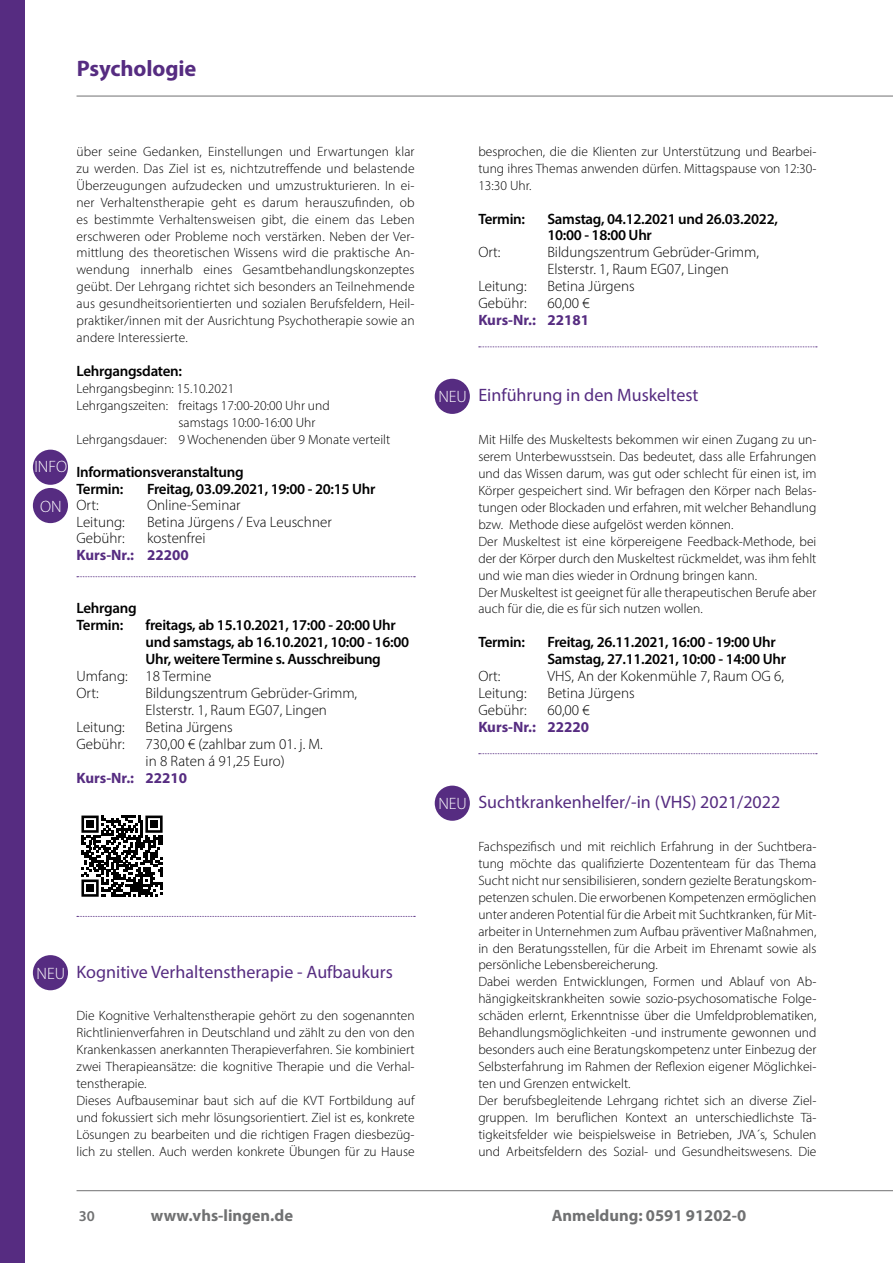
<style>
.page{position:relative;width:893px;height:1263px;background:#fff}
.page>*{position:absolute;margin:0;border:0;box-sizing:border-box;transform-origin:0 0}
.t1{font:700 22.5px "Myriad Pro";letter-spacing:-.005em;color:#562c81}
.t2{font:18px "Myriad Pro";color:#562c81}
.t3{font:700 16.5px "Myriad Pro";color:#707172}
.t4{font:300 16.5px "Myriad Pro";color:#fff}
.t5{font:300 15px/17px "Myriad Pro";color:#000}
.t6{font:600 15px/17px "Myriad Pro";letter-spacing:-.02em;color:#000}
.t7{font:700 15px "Myriad Pro";color:#562c81}
.t8{font:600 15px "Myriad Pro";color:#707172}
.t9{font:300 13.5px/17px "Myriad Pro";color:#000}
</style>
<div class="page">
<hr style="left:77px;top:96px;width:816px;height:1px;background:#707172">
<hr style="left:77px;top:1190px;width:816px;height:1px;background:#707172">
<div style="left:0;top:0;width:25px;height:1263px;background:#562c81"></div>
<svg style="left:77px;top:576px;width:338px;height:1px"></svg>
<svg style="left:77px;top:916px;width:338px;height:1px"></svg>
<svg style="left:81px;top:815px;width:82px;height:82px"></svg>
<div style="left:86px;top:820px;width:8px;height:8px;background:#000"></div>
<div style="left:150px;top:820px;width:8px;height:8px;background:#000"></div>
<div style="left:86px;top:884px;width:8px;height:8px;background:#000"></div>
<div style="left:33px;top:450px;width:35px;height:35px;background:#562c81;border-radius:50%"></div>
<div style="left:33px;top:488px;width:35px;height:35px;background:#562c81;border-radius:50%"></div>
<div style="left:33px;top:955px;width:35px;height:35px;background:#562c81;border-radius:50%"></div>
<svg style="left:479px;top:346px;width:338px;height:1px"></svg>
<svg style="left:479px;top:753px;width:338px;height:1px"></svg>
<div style="left:435px;top:379px;width:35px;height:35px;background:#562c81;border-radius:50%"></div>
<div style="left:435px;top:786px;width:35px;height:35px;background:#562c81;border-radius:50%"></div>
<h1 class="t1" style="left:77px;top:54px;width:121px">Psychologie</h1>
<p class="t4" style="left:34px;top:457px;width:34px">INFO</p>
<p class="t4" style="left:40px;top:496px;width:23px">ON</p>
<p class="t9" style="left:77px;top:143px;width:340px;text-align:justify">über seine Gedanken, Einstellungen und Erwartungen klar zu werden. Das Ziel ist es, nichtzutreffende und belastende Überzeugungen aufzudecken und umzustrukturieren. In ei&shy;ner Verhaltenstherapie geht es darum herauszufinden, ob es bestimmte Verhaltensweisen gibt, die einem das Leben erschweren oder Probleme noch verstärken. Neben der Ver&shy;mittlung des theoretischen Wissens wird die praktische An&shy;wendung innerhalb eines Gesamtbehandlungskonzeptes geübt. Der Lehrgang richtet sich besonders an Teilnehmende aus gesundheitsorientierten und sozialen Berufsfeldern, Heil&shy;praktiker/innen mit der Ausrichtung Psychotherapie sowie an andere Interessierte.</p>
<p class="t6" style="left:77px;top:362px;width:107px">Lehrgangsdaten:</p>
<p class="t9" style="left:77px;top:380px;width:159px">Lehrgangsbeginn: 15.10.2021</p>
<p class="t9" style="left:77px;top:397px;width:255px">Lehrgangszeiten: freitags 17:00-20:00 Uhr und</p>
<p class="t9" style="left:179px;top:414px;width:138px">samstags 10:00-16:00 Uhr</p>
<p class="t9" style="left:77px;top:431px;width:315px">Lehrgangsdauer: 9 Wochenenden über 9 Monate verteilt</p>
<p class="t6" style="left:77px;top:464px;width:169px;line-height:16.5px">Informationsveranstaltung<br>Termin:</p>
<p class="t6" style="left:147px;top:480px;width:230px">Freitag, 03.09.2021, 19:00 - 20:15 Uhr</p>
<p class="t5" style="left:77px;top:497px;width:24px">Ort:</p>
<p class="t5" style="left:147px;top:497px;width:95px">Online-Seminar</p>
<p class="t5" style="left:77px;top:513px;width:50px">Leitung:</p>
<p class="t5" style="left:147px;top:513px;width:186px">Betina Jürgens / Eva Leuschner</p>
<p class="t5" style="left:77px;top:530px;width:50px">Gebühr:</p>
<p class="t5" style="left:147px;top:530px;width:60px">kostenfrei</p>
<p class="t7" style="left:77px;top:545px;width:114px">Kurs-Nr.: 22200</p>
<p class="t6" style="left:77px;top:599px;width:62px">Lehrgang<br>Termin:</p>
<p class="t6" style="left:146px;top:616px;width:265px">freitags, ab 15.10.2021, 17:00 - 20:00 Uhr und samstags, ab 16.10.2021, 10:00 - 16:00<br>Uhr, weitere Termine s. Ausschreibung</p>
<p class="t5" style="left:77px;top:668px;width:136px">Umfang: 18 Termine<br>Ort:</p>
<p class="t5" style="left:146px;top:684px;width:213px">Bildungszentrum Gebrüder-Grimm,<br>Elsterstr. 1, Raum EG07, Lingen</p>
<p class="t5" style="left:77px;top:718px;width:50px">Leitung:</p>
<p class="t5" style="left:146px;top:718px;width:89px">Betina Jürgens</p>
<p class="t5" style="left:77px;top:735px;width:50px">Gebühr:</p>
<p class="t5" style="left:146px;top:735px;width:179px">730,00 € (zahlbar zum 01. j. M. in 8 Raten á 91,25 Euro)</p>
<p class="t7" style="left:77px;top:768px;width:112px">Kurs-Nr.: 22210</p>
<p class="t4" style="left:37px;top:963px;width:30px">NEU</p>
<h2 class="t2" style="left:77px;top:960px;width:318px">Kognitive Verhaltenstherapie - Aufbaukurs</h2>
<p class="t9" style="left:77px;top:1007px;width:340px">Die Kognitive Verhaltenstherapie gehört zu den sogenannten Richtlinienverfahren in Deutschland und zählt zu den von den Krankenkassen anerkannten Therapieverfahren. Sie kombiniert zwei Therapieansätze: die kognitive Therapie und die Verhal&shy;tenstherapie.<br>Dieses Aufbauseminar baut sich auf die KVT Fortbildung auf und fokussiert sich mehr lösungsorientiert. Ziel ist es, konkrete Lösungen zu bearbeiten und die richtigen Fragen diesbezüg&shy;lich zu stellen. Auch werden konkrete Übungen für zu Hause</p>
<p class="t9" style="left:478px;top:143px;width:340px;text-align:justify">besprochen, die die Klienten zur Unterstützung und Bearbei&shy;tung ihres Themas anwenden dürfen. Mittagspause von 12:30- 13:30 Uhr.</p>
<p class="t6" style="left:478px;top:210px;width:48px">Termin:</p>
<p class="t6" style="left:547px;top:210px;width:232px">Samstag, 04.12.2021 und 26.03.2022,<br>10:00 - 18:00 Uhr</p>
<p class="t5" style="left:478px;top:244px;width:24px">Ort:</p>
<p class="t5" style="left:547px;top:244px;width:213px">Bildungszentrum Gebrüder-Grimm,<br>Elsterstr. 1, Raum EG07, Lingen</p>
<p class="t5" style="left:478px;top:278px;width:50px">Leitung:</p>
<p class="t5" style="left:547px;top:278px;width:89px">Betina Jürgens</p>
<p class="t5" style="left:478px;top:295px;width:50px">Gebühr:</p>
<p class="t5" style="left:547px;top:295px;width:44px">60,00 €</p>
<p class="t7" style="left:478px;top:310px;width:112px">Kurs-Nr.: 22181</p>
<p class="t4" style="left:438px;top:387px;width:30px">NEU</p>
<h2 class="t2" style="left:478px;top:384px;width:222px">Einführung in den Muskeltest</h2>
<p class="t9" style="left:478px;top:431px;width:340px">Mit Hilfe des Muskeltests bekommen wir einen Zugang zu un&shy;serem Unterbewusstsein. Das bedeutet, dass alle Erfahrungen und das Wissen darum, was gut oder schlecht für einen ist, im Körper gespeichert sind. Wir befragen den Körper nach Belas&shy;tungen oder Blockaden und erfahren, mit welcher Behandlung bzw. Methode diese aufgelöst werden können.<br>Der Muskeltest ist eine körpereigene Feedback-Methode, bei der der Körper durch den Muskeltest rückmeldet, was ihm fehlt und wie man dies wieder in Ordnung bringen kann.<br>Der Muskeltest ist geeignet für alle therapeutischen Berufe aber auch für die, die es für sich nutzen wollen.</p>
<p class="t6" style="left:478px;top:633px;width:48px">Termin:</p>
<p class="t6" style="left:547px;top:633px;width:240px">Freitag, 26.11.2021, 16:00 - 19:00 Uhr<br>Samstag, 27.11.2021, 10:00 - 14:00 Uhr</p>
<p class="t5" style="left:478px;top:668px;width:24px">Ort:</p>
<p class="t5" style="left:547px;top:668px;width:238px">VHS, An der Kokenmühle 7, Raum OG 6,</p>
<p class="t5" style="left:478px;top:684px;width:50px">Leitung:</p>
<p class="t5" style="left:547px;top:684px;width:89px">Betina Jürgens</p>
<p class="t5" style="left:478px;top:701px;width:50px">Gebühr:</p>
<p class="t5" style="left:547px;top:701px;width:44px">60,00 €</p>
<p class="t7" style="left:478px;top:717px;width:112px">Kurs-Nr.: 22220</p>
<p class="t4" style="left:438px;top:794px;width:30px">NEU</p>
<h2 class="t2" style="left:478px;top:791px;width:303px">Suchtkrankenhelfer/-in (VHS) 2021/2022</h2>
<p class="t9" style="left:478px;top:838px;width:340px">Fachspezifisch und mit reichlich Erfahrung in der Suchtbera&shy;tung möchte das qualifizierte Dozententeam für das Thema Sucht nicht nur sensibilisieren, sondern gezielte Beratungskom&shy;petenzen schulen. Die erworbenen Kompetenzen ermöglichen unter anderen Potential für die Arbeit mit Suchtkranken, für Mit&shy;arbeiter in Unternehmen zum Aufbau präventiver Maßnahmen, in den Beratungsstellen, für die Arbeit im Ehrenamt sowie als persönliche Lebensbereicherung.<br>Dabei werden Entwicklungen, Formen und Ablauf von Ab&shy;hängigkeitskrankheiten sowie sozio-psychosomatische Folge&shy;schäden erlernt, Erkenntnisse über die Umfeldproblematiken, Behandlungsmöglichkeiten -und instrumente gewonnen und besonders auch eine Beratungskompetenz unter Einbezug der Selbsterfahrung im Rahmen der Reflexion eigener Möglichkei&shy;ten und Grenzen entwickelt.<br>Der berufsbegleitende Lehrgang richtet sich an diverse Ziel&shy;gruppen. Im beruflichen Kontext an unterschiedlichste Tä&shy;tigkeitsfelder wie beispielsweise in Betrieben, JVA´s, Schulen und Arbeitsfeldern des Sozial- und Gesundheitswesens. Die</p>
<p class="t8" style="left:79px;top:1206px;width:18px">30</p>
<p class="t3" style="left:151px;top:1204px;width:144px">www.vhs-lingen.de</p>
<p class="t3" style="left:552px;top:1204px;width:196px">Anmeldung: 0591 91202-0</p>
</div>
